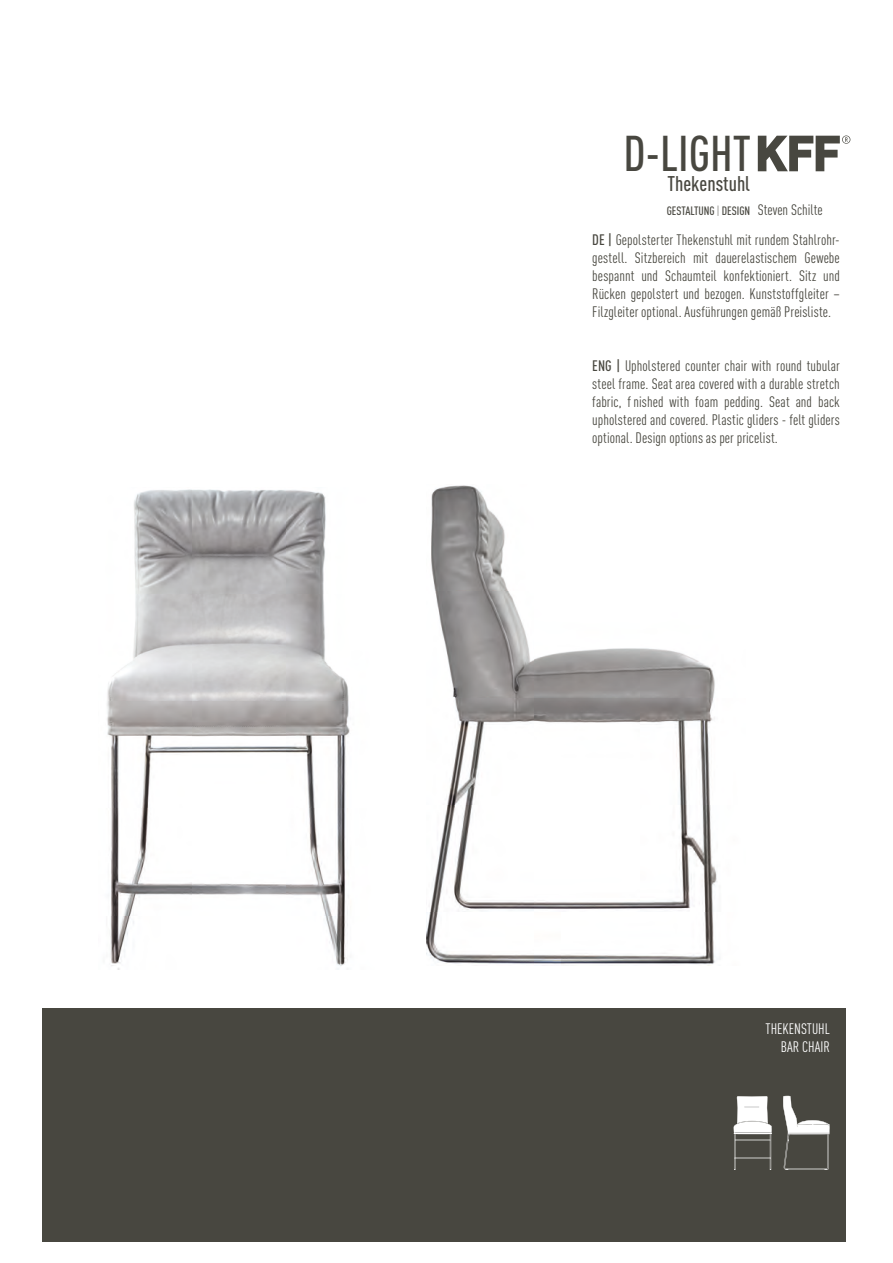
<style>
.page{position:relative;width:893px;height:1263px;background:#fff}
.page>*{position:absolute;margin:0;border:0;box-sizing:border-box;transform-origin:0 0}
.t1{font:500 49.5px "DIN Cond";color:#484740}
.t2{font:500 21px "DIN Cond";color:#484740}
.t3{font:15px/18px "DIN Cond";letter-spacing:.005em;color:#48473f;text-align:justify}
.t4{font:15px/18px "DIN Cond";color:#fff;text-align:right}
.t5{font:500 12px "DIN Cond";color:#484740}
.s1{font-weight:300}
.s2{font-weight:400;font-size:15px}
.s3{font-weight:500}
</style>
<div class="page">
<div style="left:43px;top:1008px;width:803px;height:234px;background:#484740"></div>
<svg style="left:758px;top:135px;width:92px;height:36px"></svg>
<img style="left:107px;top:489px;width:243px;height:480px">
<img style="left:427px;top:485px;width:290px;height:481px">
<svg style="left:733px;top:1096px;width:39px;height:74px"></svg>
<svg style="left:783px;top:1096px;width:47px;height:74px"></svg>
<h1 class="t1" style="left:623px;top:124px;width:129px">D-LIGHT</h1>
<p class="t5" style="left:667px;top:203px;width:157px">GESTALTUNG <span class="s1">|</span> DESIGN <span class="s2">Steven Schilte</span></p>
<p class="t3" style="left:592px;top:231px;width:249px"><span class="s3">DE |</span> Gepolsterter Thekenstuhl mit rundem Stahlrohr&shy;gestell. Sitzbereich mit dauerelastischem Gewebe bespannt und Schaumteil konfektioniert. Sitz und Rücken gepolstert und bezogen. Kunststoffgleiter – Filzgleiter optional. Ausführungen gemäß Preisliste.</p>
<p class="t3" style="left:592px;top:357px;width:249px"><span class="s3">ENG |</span> Upholstered counter chair with round tubular steel frame. Seat area covered with a durable stretch fabric, f nished with foam pedding. Seat and back upholstered and covered. Plastic gliders - felt gliders optional. Design options as per pricelist.</p>
<h2 class="t2" style="left:667px;top:171px;width:84px">Thekenstuhl</h2>
<p class="t4" style="left:766px;top:1020px;width:66px">THEKENSTUHL<br>BAR CHAIR</p>
</div>
